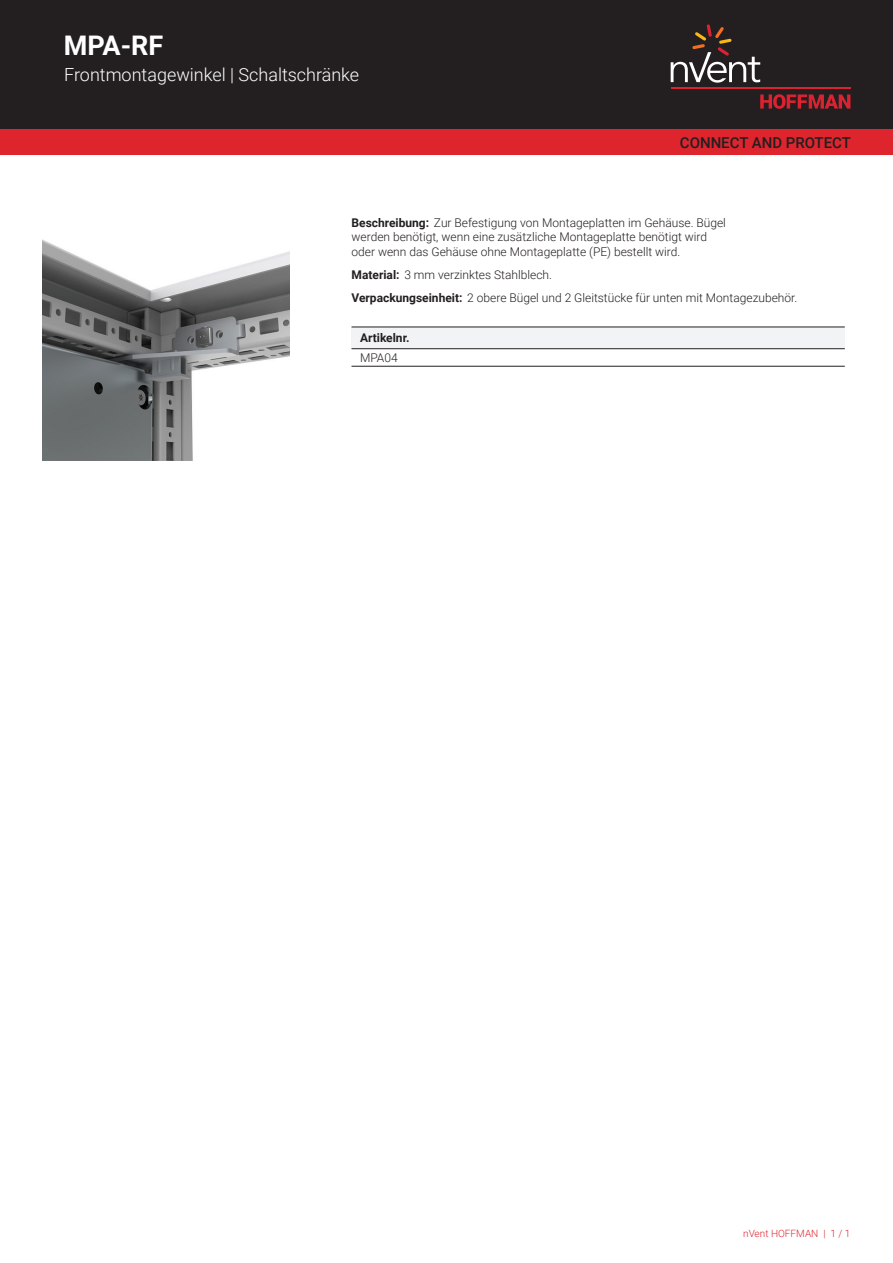
<style>
.page{position:relative;width:893px;height:1263px;background:#fff}
.page>*{position:absolute;margin:0;border:0;box-sizing:border-box;transform-origin:0 0}
.t1{font:700 27px "Roboto";color:#fff}
.t2{font:300 18px "Roboto";color:#fff}
.t3{font:500 15px "Roboto";color:#231f20}
.t4{font:300 12px/14.4px "Roboto";color:#231f20}
.t5{font:700 12px "Roboto";color:#231f20}
.t6{font:300 10.05px "Roboto";color:#de252e}
.s1{font-weight:700}
</style>
<div class="page">
<div style="left:0;top:0;width:893px;height:129px;background:#231f20"></div>
<svg style="left:760px;top:94px;width:90px;height:15px"></svg>
<hr style="left:671px;top:88px;width:179px;height:1px;background:#db2230">
<svg style="left:671px;top:24px;width:89px;height:59px"></svg>
<div style="left:0;top:129px;width:893px;height:26px;background:#de252e"></div>
<div style="left:351px;top:327px;width:494px;height:22px;background:#f2f3f4"></div>
<hr style="left:351px;top:327px;width:494px;height:1px;background:#231f20">
<hr style="left:351px;top:366px;width:494px;height:1px;background:#231f20">
<hr style="left:351px;top:348px;width:494px;height:1px;background:#231f20">
<img style="left:43px;top:240px;width:246px;height:220px">
<h1 class="t1" style="left:64px;top:27px;width:101px">MPA-RF</h1>
<h2 class="t2" style="left:64px;top:62px;width:297px">Frontmontagewinkel | Schaltschränke</h2>
<p class="t3" style="left:680px;top:132px;width:173px">CONNECT AND PROTECT</p>
<p class="t4" style="left:351px;top:215px;width:376px"><span class="s1">Beschreibung:</span> Zur Befestigung von Montageplatten im Gehäuse. Bügel werden benötigt, wenn eine zusätzliche Montageplatte benötigt wird oder wenn das Gehäuse ohne Montageplatte (PE) bestellt wird.</p>
<p class="t4" style="left:351px;top:262px;width:447px;line-height:23px"><span class="s1">Material:</span> 3 mm verzinktes Stahlblech.<br><span class="s1">Verpackungseinheit:</span> 2 obere Bügel und 2 Gleitstücke für unten mit Montagezubehör.</p>
<p class="t5" style="left:360px;top:330px;width:51px">Artikelnr.</p>
<p class="t4" style="left:360px;top:350px;width:39px">MPA04</p>
<p class="t6" style="left:743px;top:1226px;width:109px">nVent HOFFMAN | 1 / 1</p>
</div>
